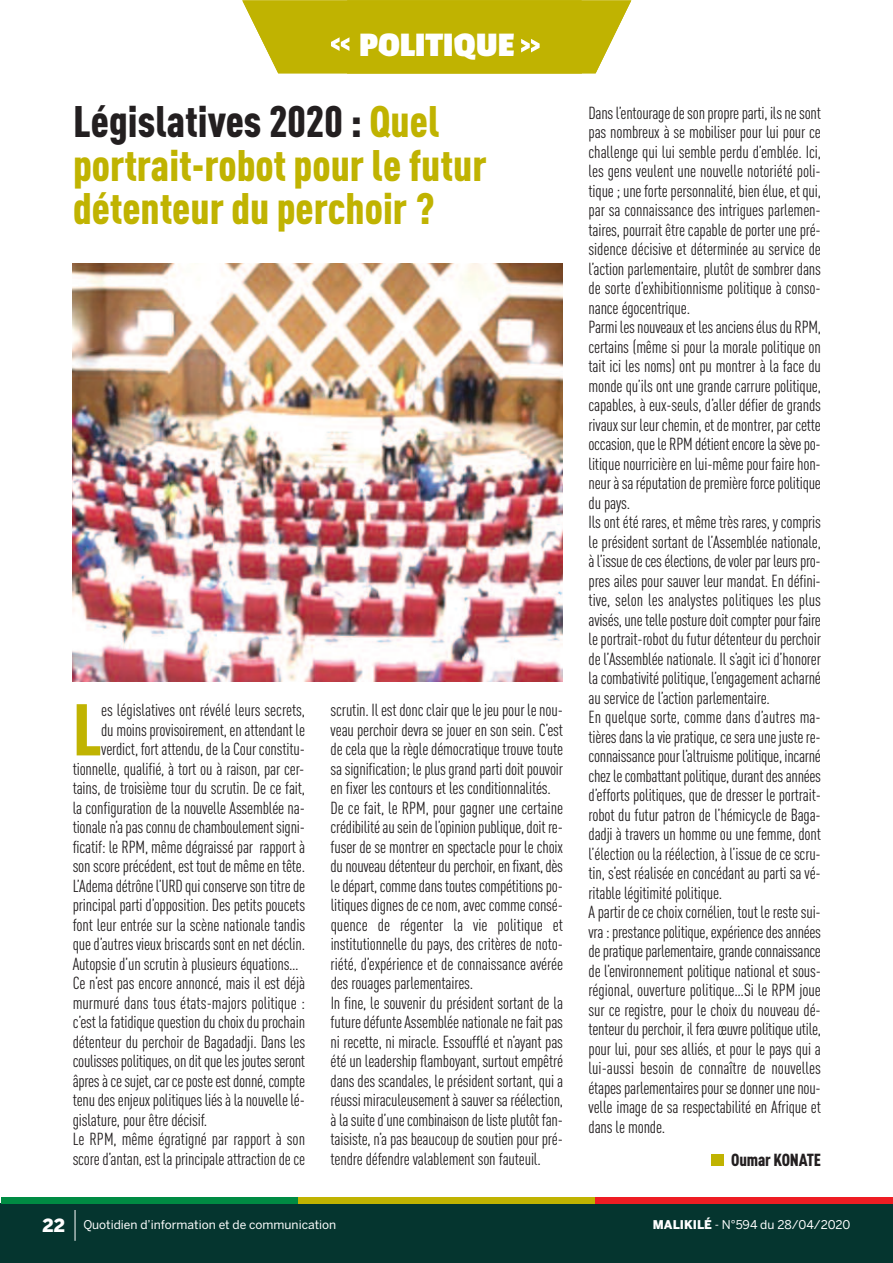
<style>
.page{position:relative;width:893px;height:1263px;background:#fff}
.page>*{position:absolute;margin:0;border:0;box-sizing:border-box;transform-origin:0 0}
.t1{font:900 condensed 72px "DIN Pro";color:#c0b301}
.t2{font:900 condensed 43.5px/43.5px "DIN Pro";color:#c0b301}
.t3{font:700 36px "Passion One";color:#fff}
.t4{font:condensed 17.25px/19.5px "DIN Pro";letter-spacing:-.01em;color:#231f20}
.t5{font:900 condensed 17.25px "DIN Pro";letter-spacing:-.01em;color:#231f20}
.t6{font:12px "Benton Sans";color:#fff}
.s1{color:#231f20}
.s2{font-weight:900;font-size:18px}
.s3{font-weight:900}
</style>
<div class="page">
<div style="left:1px;top:1203px;width:892px;height:60px;background:#05352f"></div>
<div style="left:1px;top:1197px;width:297px;height:6px;background:#008b43"></div>
<div style="left:298px;top:1197px;width:298px;height:6px;background:#c0b301"></div>
<div style="left:596px;top:1197px;width:297px;height:6px;background:#ee1d23"></div>
<hr style="left:75px;top:1210px;width:1px;height:31px;background:#fff">
<div style="left:711px;top:1154px;width:12px;height:12px;background:#c0b301"></div>
<svg style="left:242px;top:0;width:389px;height:73px;background:#c6ba19"></svg>
<img style="left:73px;top:264px;width:490px;height:418px">
<h3 class="t3" style="left:359px;top:26px;width:157px">POLITIQUE</h3>
<h2 class="t2" style="left:73px;top:104px;width:415px"><span class="s1">Législatives 2020 :</span> Quel portrait-robot pour le futur détenteur du perchoir ?</h2>
<h1 class="t1" style="left:73px;top:704px;width:31px">L</h1>
<p class="t4" style="left:101px;top:702px;width:205px">es législatives ont révélé leurs secrets,</p>
<p class="t4" style="left:101px;top:722px;width:205px">du moins provisoirement, en attendant le</p>
<p class="t4" style="left:101px;top:741px;width:205px">verdict, fort attendu, de la Cour constitu-</p>
<p class="t4" style="left:73px;top:761px;width:233px">tionnelle, qualifié, à tort ou à raison, par cer-</p>
<p class="t4" style="left:73px;top:780px;width:234px">tains, de troisième tour du scrutin. De ce fait,</p>
<p class="t4" style="left:73px;top:800px;width:234px">la configuration de la nouvelle Assemblée na-</p>
<p class="t4" style="left:73px;top:819px;width:234px">tionalen’apasconnudechamboulementsigni-</p>
<p class="t4" style="left:73px;top:839px;width:234px">ficatif: le RPM, même dégraissé par rapport à</p>
<p class="t4" style="left:73px;top:858px;width:234px">sonscoreprécédent,est toutde mêmeentête.</p>
<p class="t4" style="left:73px;top:878px;width:234px">L’Ademadétrônel’URD quiconservesontitrede</p>
<p class="t4" style="left:73px;top:897px;width:234px">principal parti d’opposition. Des petits poucets</p>
<p class="t4" style="left:73px;top:917px;width:234px">font leur entrée sur la scène nationale tandis</p>
<p class="t4" style="left:73px;top:936px;width:234px">que d’autres vieux briscards sont en net déclin.</p>
<p class="t4" style="left:73px;top:956px;width:228px">Autopsie d’un scrutin à plusieurs équations…</p>
<p class="t4" style="left:73px;top:975px;width:234px">Ce n’est pas encore annoncé, mais il est déjà</p>
<p class="t4" style="left:73px;top:995px;width:234px">murmuré dans tous états-majors politique :</p>
<p class="t4" style="left:73px;top:1014px;width:234px">c’est lafatidiquequestionduchoixduprochain</p>
<p class="t4" style="left:73px;top:1034px;width:234px">détenteur du perchoir de Bagadadji. Dans les</p>
<p class="t4" style="left:73px;top:1053px;width:234px">coulissespolitiques,onditquelesjoutesseront</p>
<p class="t4" style="left:73px;top:1073px;width:234px">âpresàcesujet,carceposteestdonné,compte</p>
<p class="t4" style="left:73px;top:1092px;width:234px">tenudesenjeuxpolitiquesliésàlanouvellelé-</p>
<p class="t4" style="left:73px;top:1112px;width:136px">gislature, pour être décisif.</p>
<p class="t4" style="left:73px;top:1131px;width:234px">Le RPM, même égratigné par rapport à son</p>
<p class="t4" style="left:73px;top:1151px;width:234px">score d’antan, est la principale attraction de ce</p>
<p class="t4" style="left:331px;top:702px;width:234px">scrutin. Il est donc clair que le jeu pour le nou&shy;veau perchoir devra se jouer en son sein. C’est de cela que la règle démocratique trouve toute sasignification; leplusgrandpartidoitpouvoir en fixer les contours et les conditionnalités.<br>De ce fait, le RPM, pour gagner une certaine crédibilitéauseindel’opinionpublique,doit re&shy;fuser de se montrer en spectacle pour le choix dunouveaudétenteurduperchoir,enfixant,dès ledépart,commedanstoutescompétitionspo&shy;litiques dignes de ce nom, avec comme consé&shy;quence de régenter la vie politique et institutionnelle du pays, des critères de noto&shy;riété, d’expérience et de connaissance avérée des rouages parlementaires.<br>In fine, le souvenir du président sortant de la futuredéfunteAssembléenationalenefaitpas ni recette, ni miracle. Essoufflé et n’ayant pas été un leadership flamboyant, surtout empêtré dans des scandales, le président sortant, qui a réussimiraculeusementàsauversaréélection, àlasuited’unecombinaisondelisteplutôt fan&shy;taisiste, n’a pas beaucoup de soutien pour pré&shy;tendre défendre valablement son fauteuil.</p>
<p class="t4" style="left:588px;top:104px;width:234px">Dansl’entouragedesonpropreparti, ilsnesont pas nombreux à se mobiliser pour lui pour ce challenge qui lui semble perdu d’emblée. Ici, les gens veulent une nouvelle notoriété poli&shy;tique ; une forte personnalité, bien élue, et qui, par sa connaissance des intrigues parlemen&shy;taires, pourrait être capable de porter une pré&shy;sidence décisive et déterminée au service de l’action parlementaire, plutôt de sombrer dans de sorte d’exhibitionnisme politique à conso&shy;nance égocentrique.<br>Parmi lesnouveauxet lesanciensélusdu RPM, certains (même si pour la morale politique on tait ici les noms) ont pu montrer à la face du monde qu’ils ont une grande carrure politique, capables, à eux-seuls, d’aller défier de grands rivaux sur leur chemin, et de montrer, par cette occasion,quele RPMdétientencorelasèvepo&shy;litique nourricière en lui-même pour faire hon&shy;neuràsaréputationdepremièreforcepolitique du pays.<br>Ils ont été rares, et même très rares, y compris le président sortant de l’Assemblée nationale, àl’issuedecesélections,devolerpar leurspro&shy;pres ailes pour sauver leur mandat. En défini&shy;tive, selon les analystes politiques les plus avisés,unetelleposturedoitcompterpour faire le portrait-robot du futur détenteur du perchoir de l’Assemblée nationale. Il s’agit ici d’honorer la combativité politique, l’engagement acharné au service de l’action parlementaire.<br>En quelque sorte, comme dans d’autres ma&shy;tièresdanslaviepratique,ceseraunejustere&shy;connaissancepour l’altruismepolitique, incarné chezlecombattantpolitique,durantdesannées d’efforts politiques, que de dresser le portrait&shy;robot du futur patron de l’hémicycle de Baga&shy;dadji à travers un homme ou une femme, dont l’élection ou la réélection, à l’issue de ce scru&shy;tin, s’est réalisée en concédant au parti sa vé&shy;ritable légitimité politique.<br>A partir de ce choix cornélien, tout le reste sui&shy;vra:prestancepolitique,expériencedesannées depratiqueparlementaire,grandeconnaissance de l’environnement politique national et sous&shy;régional, ouverture politique…Si le RPM joue sur ce registre, pour le choix du nouveau dé&shy;tenteurduperchoir, il feraœuvrepolitiqueutile, pour lui, pour ses alliés, et pour le pays qui a lui-aussi besoin de connaître de nouvelles étapesparlementairespoursedonnerunenou&shy;velle image de sa respectabilité en Afrique et dans le monde.</p>
<p class="t5" style="left:731px;top:1153px;width:91px">Oumar KONATE</p>
<p class="t6" style="left:43px;top:1218px;width:295px"><span class="s2">22</span> Quotidien d’information et de communication</p>
<p class="t6" style="left:653px;top:1218px;width:199px"><span class="s3">MALIKILÉ</span> - N°594 du 28/04/2020</p>
</div>
